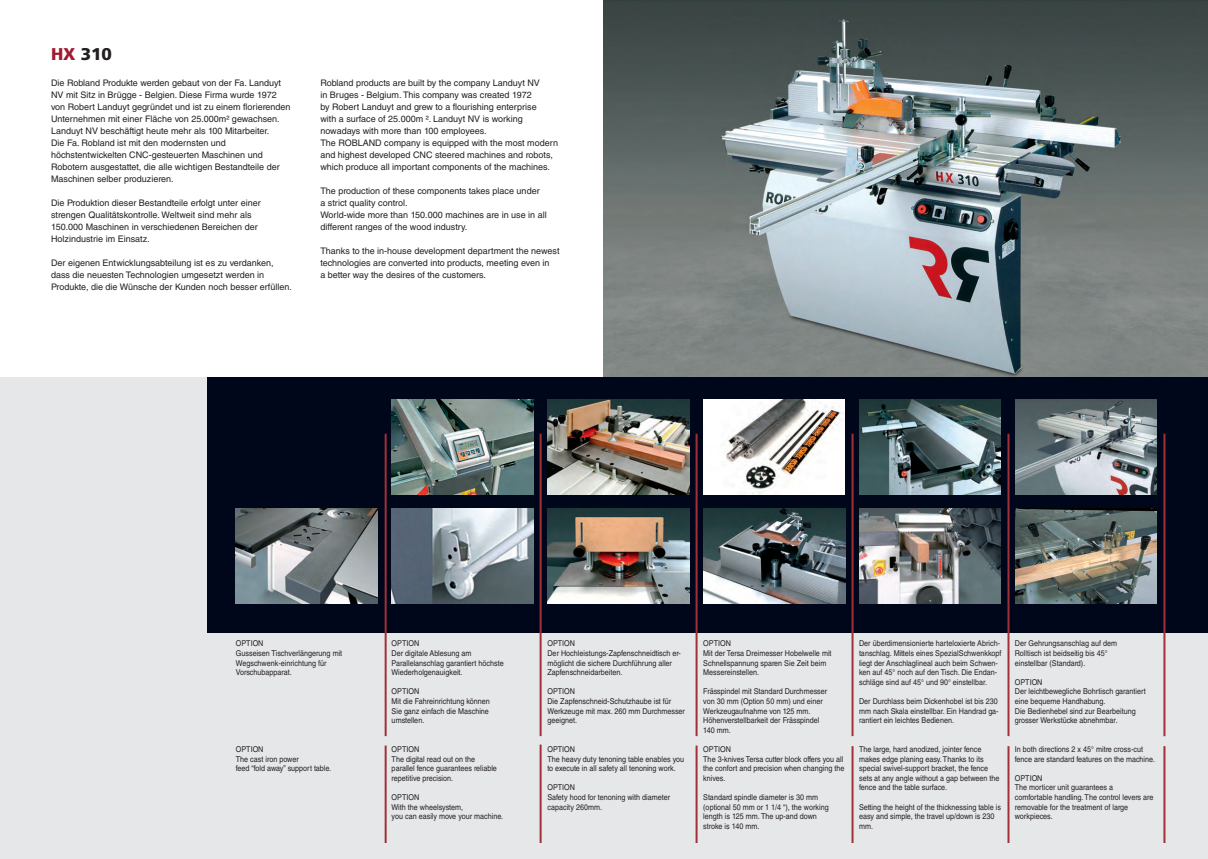
<style>
.page{position:relative;width:1208px;height:859px;background:#fff}
.page>*{position:absolute;margin:0;border:0;box-sizing:border-box;transform-origin:0 0}
.t1{font:900 17px "Frutiger LT Std";color:#231f20}
.t2{font:9px/12px "Helvetica LT Std";color:#231f20}
.t3{font:8px/9.6px "Helvetica LT Std";color:#231f20;scale:.9 1}
.s1{color:#9f1b31}
</style>
<div class="page">
<img style="left:604px;top:0;width:604px;height:377px">
<div style="left:0;top:377px;width:1208px;height:482px;background:#e6e7e9"></div>
<div style="left:207px;top:377px;width:1001px;height:255px;background:#01071a"></div>
<img style="left:391px;top:400px;width:142px;height:95px">
<img style="left:391px;top:509px;width:142px;height:95px">
<img style="left:235px;top:509px;width:142px;height:95px">
<img style="left:547px;top:400px;width:142px;height:95px">
<img style="left:547px;top:509px;width:142px;height:95px">
<hr style="left:385px;top:434px;width:2px;height:302px;background:#a33038">
<hr style="left:385px;top:745px;width:2px;height:98px;background:#a33038">
<hr style="left:539px;top:434px;width:2px;height:302px;background:#a33038">
<hr style="left:539px;top:744px;width:2px;height:99px;background:#a33038">
<hr style="left:695px;top:434px;width:2px;height:302px;background:#a33038">
<hr style="left:695px;top:745px;width:2px;height:98px;background:#a33038">
<img style="left:703px;top:400px;width:141px;height:95px">
<img style="left:703px;top:509px;width:142px;height:95px">
<img style="left:859px;top:400px;width:142px;height:95px">
<img style="left:859px;top:509px;width:142px;height:95px">
<hr style="left:1007px;top:434px;width:2px;height:302px;background:#a33038">
<hr style="left:1007px;top:746px;width:2px;height:97px;background:#a33038">
<img style="left:1015px;top:400px;width:142px;height:95px">
<img style="left:1015px;top:509px;width:142px;height:95px">
<hr style="left:1163px;top:434px;width:2px;height:302px;background:#a33038">
<hr style="left:1163px;top:746px;width:2px;height:97px;background:#a33038">
<hr style="left:851px;top:434px;width:2px;height:302px;background:#a33038">
<hr style="left:851px;top:746px;width:2px;height:97px;background:#a33038">
<h1 class="t1" style="left:51px;top:47px;width:62px"><span class="s1">HX</span> 310</h1>
<p class="t2" style="left:51px;top:78px;width:241px">Die Robland Produkte werden gebaut von der Fa. Landuyt NV mit Sitz in Brügge - Belgien. Diese Firma wurde 1972 von Robert Landuyt gegründet und ist zu einem florierenden Unternehmen mit einer Fläche von 25.000m2 gewachsen.<br>Landuyt NV beschäftigt heute mehr als 100 Mitarbeiter.<br>Die Fa. Robland ist mit den modernsten und höchstentwickelten CNC-gesteuerten Maschinen und Robotern ausgestattet, die alle wichtigen Bestandteile der Maschinen selber produzieren.</p>
<p class="t2" style="left:51px;top:198px;width:211px">Die Produktion dieser Bestandteile erfolgt unter einer strengen Qualitätskontrolle. Weltweit sind mehr als 150.000 Maschinen in verschiedenen Bereichen der Holzindustrie im Einsatz.</p>
<p class="t2" style="left:51px;top:258px;width:242px">Der eigenen Entwicklungsabteilung ist es zu verdanken, dass die neuesten Technologien umgesetzt werden in<br>Produkte, die die Wünsche der Kunden noch besser erfüllen.</p>
<p class="t2" style="left:320px;top:77px;width:239px">Robland products are built by the company Landuyt NV<br>in Bruges - Belgium. This company was created 1972<br>by Robert Landuyt and grew to a flourishing enterprise<br>with a surface of 25.000m 2. Landuyt NV is working nowadays with more than 100 employees.<br>The ROBLAND company is equipped with the most modern and highest developed CNC steered machines and robots, which produce all important components of the machines.</p>
<p class="t2" style="left:320px;top:185px;width:228px">The production of these components takes place under a strict quality control.<br>World-wide more than 150.000 machines are in use in all different ranges of the wood industry.</p>
<p class="t2" style="left:320px;top:245px;width:241px">Thanks to the in-house development department the newest technologies are converted into products, meeting even in<br>a better way the desires of the customers.</p>
<p class="t3" style="left:236px;top:640px;width:120px">OPTION<br>Gusseisen Tischverlängerung mit<br>Wegschwenk-einrichtung für<br>Vorschubapparat.</p>
<p class="t3" style="left:236px;top:745px;width:108px">OPTION<br>The cast iron power<br>feed “fold away” support table.</p>
<p class="t3" style="left:392px;top:640px;width:126px">OPTION<br>Der digitale Ablesung am<br>Parallelanschlag garantiert höchste<br>Wiederholgenauigkeit.</p>
<p class="t3" style="left:392px;top:688px;width:111px">OPTION<br>Mit die Fahreinrichtung können<br>Sie ganz einfach die Maschine umstellen.</p>
<p class="t3" style="left:392px;top:745px;width:118px">OPTION<br>The digital read out on the parallel fence guarantees reliable repetitive precision.</p>
<p class="t3" style="left:392px;top:793px;width:126px">OPTION<br>With the wheelsystem,<br>you can easily move your machine.</p>
<p class="t3" style="left:547px;top:640px;width:150px">OPTION<br>Der Hochleistungs-Zapfenschneidtisch er&shy;möglicht die sichere Durchführung aller<br>Zapfenschneidarbeiten.</p>
<p class="t3" style="left:547px;top:688px;width:154px">OPTION<br>Die Zapfenschneid-Schutzhaube ist für<br>Werkzeuge mit max. 260 mm Durchmesser geeignet.</p>
<p class="t3" style="left:547px;top:745px;width:153px">OPTION<br>The heavy duty tenoning table enables you to execute in all safety all tenoning work.</p>
<p class="t3" style="left:547px;top:784px;width:138px">OPTION<br>Safety hood for tenoning with diameter capacity 260mm.</p>
<p class="t3" style="left:703px;top:640px;width:144px">OPTION<br>Mit der Tersa Dreimesser Hobelwelle mit<br>Schnellspannung sparen Sie Zeit beim<br>Messereinstellen.</p>
<p class="t3" style="left:703px;top:688px;width:139px">Frässpindel mit Standard Durchmesser von 30 mm (Option 50 mm) und einer<br>Werkzeugaufnahme von 125 mm.<br>Höhenverstellbarkeit der Frässpindel<br>140 mm.</p>
<p class="t3" style="left:703px;top:745px;width:158px">OPTION<br>The 3-knives Tersa cutter block offers you all the confort and precision when changing the knives.</p>
<p class="t3" style="left:703px;top:793px;width:141px">Standard spindle diameter is 30 mm (optional 50 mm or 1 1/4 “), the working length is 125 mm. The up-and down stroke is 140 mm.</p>
<p class="t3" style="left:859px;top:640px;width:160px">Der überdimensionierte harteloxierte Abrich&shy;tanschlag. Mittels eines SpezialSchwenkkopf liegt der Anschlaglineal auch beim Schwen&shy;ken auf 45° noch auf den Tisch. Die Endan&shy;schläge sind auf 45° und 90° einstellbar.</p>
<p class="t3" style="left:859px;top:697px;width:157px;text-align:justify">Der Durchlass beim Dickenhobel ist bis 230 mm nach Skala einstellbar. Ein Handrad ga&shy;rantiert ein leichtes Bedienen.</p>
<p class="t3" style="left:859px;top:745px;width:158px">The large, hard anodized, jointer fence makes edge planing easy. Thanks to its special swivel-support bracket, the fence sets at any angle without a gap between the fence and the table surface.</p>
<p class="t3" style="left:859px;top:803px;width:159px">Setting the height of the thicknessing table is easy and simple, the travel up/down is 230 mm.</p>
<p class="t3" style="left:1014px;top:640px;width:115px">Der Gehrungsanschlag auf dem<br>Rolltisch ist beidseitig bis 45° einstellbar (Standard).</p>
<p class="t3" style="left:1014px;top:678px;width:147px">OPTION<br>Der leichtbewegliche Bohrtisch garantiert eine bequeme Handhabung.<br>Die Bedienhebel sind zur Bearbeitung grosser Werkstücke abnehmbar.</p>
<p class="t3" style="left:1014px;top:745px;width:157px">In both directions 2 x 45° mitre cross-cut fence are standard features on the machine.</p>
<p class="t3" style="left:1014px;top:774px;width:155px">OPTION<br>The morticer unit guarantees a<br>comfortable handling. The control levers are removable for the treatment of large workpieces.</p>
</div>
